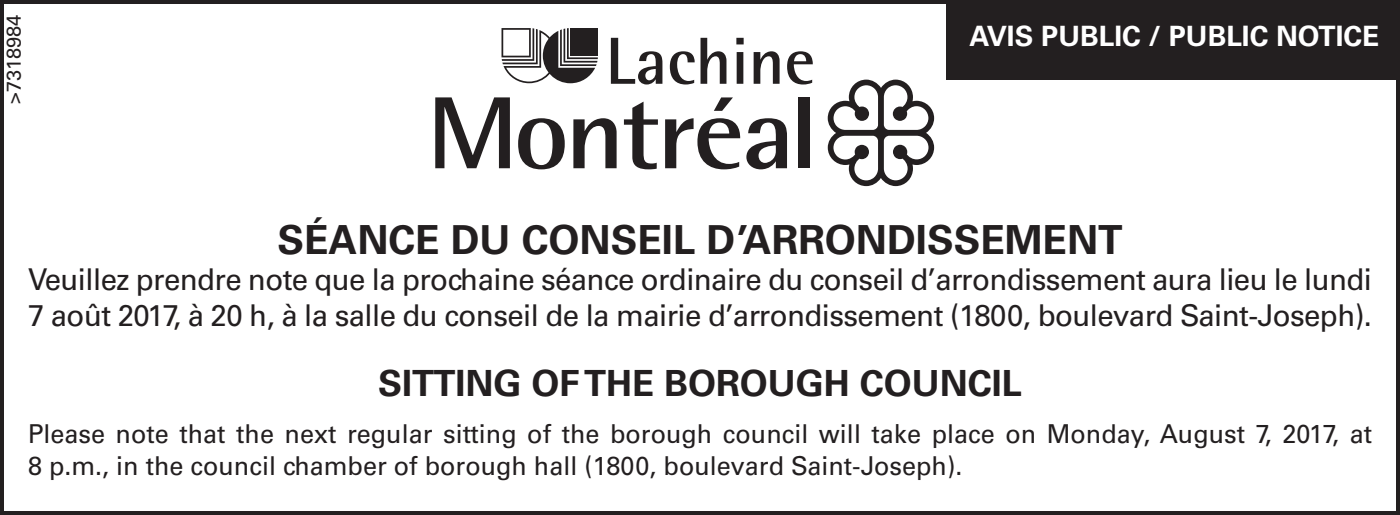
<style>
.page{position:relative;width:1400px;height:515px;background:#fff}
.page>*{position:absolute;margin:0;border:0;box-sizing:border-box;transform-origin:0 0}
.t1{font:700 66.4px "Rotis Semi Sans";color:#231f20}
.t2{font:700 40px "Univers LT Std";color:#231f20}
.t3{font:700 36px "Univers LT Std";color:#231f20}
.t4{font:30px/36px "Univers LT Std";letter-spacing:-.02em;color:#231f20}
.t5{font:700 28px "Univers LT Std";color:#fff}
.t6{font:26px/31.2px "Univers LT Std";color:#231f20}
.t7{font:20px "Univers LT Std";color:#231f20}
</style>
<div class="page">
<div style="left:947px;top:0;width:453px;height:80px;background:#231f20"></div>
<svg style="left:435px;top:97px;width:75px;height:71px"></svg>
<svg style="left:518px;top:118px;width:47px;height:51px"></svg>
<svg style="left:573px;top:118px;width:44px;height:50px"></svg>
<svg style="left:624px;top:101px;width:34px;height:68px"></svg>
<svg style="left:665px;top:97px;width:75px;height:72px"></svg>
<svg style="left:746px;top:118px;width:41px;height:51px"></svg>
<div style="left:799px;top:97px;width:11px;height:71px;background:#231f20"></div>
<svg style="left:828px;top:79px;width:106px;height:107px"></svg>
<svg style="left:502px;top:28px;width:96px;height:55px"></svg>
<div style="left:0;top:0;width:1400px;height:514px;border:4px solid #231f20"></div>
<p class="t7" style="left:2px;top:104px;width:91px;rotate:-90deg">&gt;7318984</p>
<h1 class="t1" style="left:606px;top:20px;width:211px">Lachine</h1>
<p class="t5" style="left:969px;top:19px;width:411px">AVIS PUBLIC / PUBLIC NOTICE</p>
<h2 class="t2" style="left:277px;top:216px;width:80px">SÉANCE</h2>
<h2 class="t2" style="left:451px;top:216px;width:97px">DU CONSEIL</h2>
<h2 class="t2" style="left:706px;top:216px;width:232px">D’ARRON DISSE</h2>
<h2 class="t2" style="left:1005px;top:216px;width:65px">MENT</h2>
<p class="t4" style="left:28px;top:261px;width:1346px">Veuillez prendre note que la prochaine séance ordinaire du conseil d’arrondissement aura lieu le lundi<br>7 août 2017, à 20 h, à la salle du conseil de la mairie d’arrondissement (1800, boulevard Saint-Joseph).</p>
<p class="t3" style="left:378px;top:362px;width:20px">SITTIN</p>
<p class="t3" style="left:493px;top:362px;width:391px">G OF THE BOROUGH COUNCIL</p>
<p class="t6" style="left:28px;top:418px;width:1346px">Please note that the next regular sitting of the borough council will take place on Monday, August 7, 2017, at<br>8 p.m., in the council chamber of borough hall (1800, boulevard Saint-Joseph).</p>
</div>
